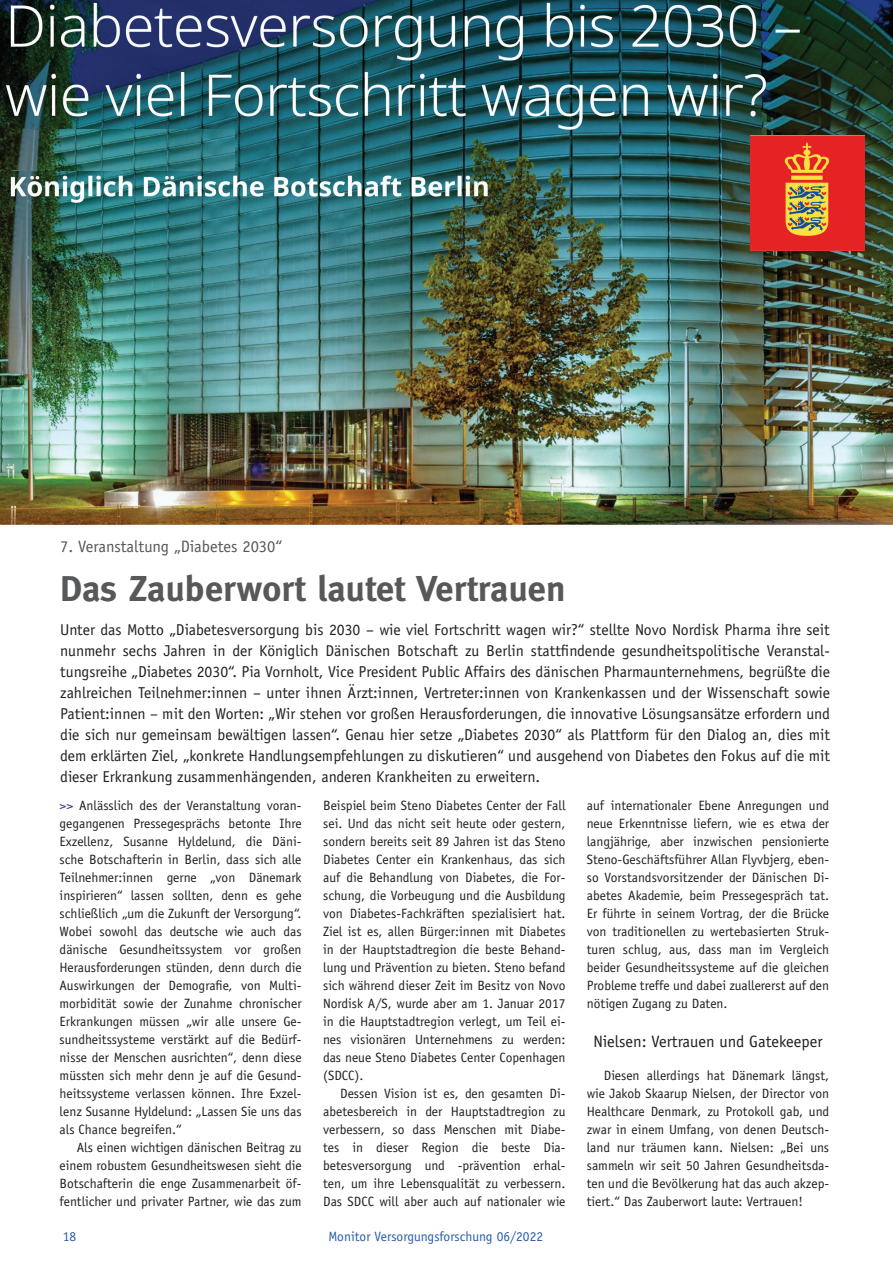
<style>
.page{position:relative;width:893px;height:1263px;background:#fff}
.page>*{position:absolute;margin:0;border:0;box-sizing:border-box;transform-origin:0 0}
.t1{font:700 36px "Meta";color:#57585a}
.t2{font:16.5px "Officina Sans";color:#231f20}
.t3{font:16.5px "Officina Sans";color:#57585a}
.t4{font:15.75px/21px "Officina Sans";color:#231f20;text-align:justify}
.t5{font:13.5px/18px "Officina Sans";color:#231f20;text-align:justify}
.t6{font:13.5px "Officina Sans";color:#275caa}
.s1{color:#323f99}
</style>
<div class="page">
<img style="left:0;top:0;width:893px;height:525px">
<img style="left:47px;top:129px;width:187px;height:42px">
<img style="left:0;top:127px;width:47px;height:45px">
<img style="left:750px;top:135px;width:114px;height:115px">
<p class="t3" style="left:60px;top:537px;width:223px">7. Veranstaltung „Diabetes 2030“</p>
<h1 class="t1" style="left:60px;top:568px;width:507px">Das Zauberwort lautet Vertrauen</h1>
<p class="t4" style="left:60px;top:619px;width:771px">Unter das Motto „Diabetesversorgung bis 2030 – wie viel Fortschritt wagen wir?“ stellte Novo Nordisk Pharma ihre seit nunmehr sechs Jahren in der Königlich Dänischen Botschaft zu Berlin stattfindende gesundheitspolitische Veranstal&shy;tungsreihe „Diabetes 2030“. Pia Vornholt, Vice President Public Affairs des dänischen Pharmaunternehmens, begrüßte die zahlreichen Teilnehmer:innen – unter ihnen Ärzt:innen, Vertreter:innen von Krankenkassen und der Wissenschaft sowie Patient:innen – mit den Worten: „Wir stehen vor großen Herausforderungen, die innovative Lösungsansätze erfordern und die sich nur gemeinsam bewältigen lassen“. Genau hier setze „Diabetes 2030“ als Plattform für den Dialog an, dies mit dem erklärten Ziel, „konkrete Handlungsempfehlungen zu diskutieren“ und ausgehend von Diabetes den Fokus auf die mit dieser Erkrankung zusammenhängenden, anderen Krankheiten zu erweitern.</p>
<p class="t5" style="left:60px;top:796px;width:243px"><span class="s1">&gt;&gt;</span> Anlässlich des der Veranstaltung voran&shy;gegangenen Pressegesprächs betonte Ihre Exzellenz, Susanne Hyldelund, die Däni&shy;sche Botschafterin in Berlin, dass sich alle Teilnehmer:innen gerne „von Dänemark inspirieren“ lassen sollten, denn es gehe schließlich „um die Zukunft der Versorgung“.<br>Wobei sowohl das deutsche wie auch das dänische Gesundheitssystem vor großen Herausforderungen stünden, denn durch die Auswirkungen der Demografie, von Multi&shy;morbidität sowie der Zunahme chronischer Erkrankungen müssen „wir alle unsere Ge&shy;sundheitssysteme verstärkt auf die Bedürf&shy;nisse der Menschen ausrichten“, denn diese müssten sich mehr denn je auf die Gesund&shy;heitssysteme verlassen können. Ihre Exzel&shy;lenz Susanne Hyldelund: „Lassen Sie uns das als Chance begreifen.“</p>
<p class="t5" style="left:60px;top:1138px;width:243px;text-indent:17px">Als einen wichtigen dänischen Beitrag zu einem robustem Gesundheitswesen sieht die Botschafterin die enge Zusammenarbeit öf&shy;fentlicher und privater Partner, wie das zum</p>
<p class="t5" style="left:323px;top:796px;width:244px">Beispiel beim Steno Diabetes Center der Fall sei. Und das nicht seit heute oder gestern, sondern bereits seit 89 Jahren ist das Steno Diabetes Center ein Krankenhaus, das sich auf die Behandlung von Diabetes, die For&shy;schung, die Vorbeugung und die Ausbildung von Diabetes-Fachkräften spezialisiert hat.<br>Ziel ist es, allen Bürger:innen mit Diabetes in der Hauptstadtregion die beste Behand&shy;lung und Prävention zu bieten. Steno befand sich während dieser Zeit im Besitz von Novo Nordisk A/S, wurde aber am 1. Januar 2017 in die Hauptstadtregion verlegt, um Teil ei&shy;nes visionären Unternehmens zu werden: das neue Steno Diabetes Center Copenhagen (SDCC).</p>
<p class="t5" style="left:323px;top:1084px;width:244px;text-indent:17px">Dessen Vision ist es, den gesamten Di&shy;abetesbereich in der Hauptstadtregion zu verbessern, so dass Menschen mit Diabe&shy;tes in dieser Region die beste Dia&shy;betesversorgung und -prävention erhal&shy;ten, um ihre Lebensqualität zu verbessern.<br>Das SDCC will aber auch auf nationaler wie</p>
<p class="t6" style="left:63px;top:1228px;width:15px">18</p>
<p class="t6" style="left:329px;top:1228px;width:216px">Monitor Versorgungsforschung 06/2022</p>
<p class="t5" style="left:587px;top:796px;width:244px">auf internationaler Ebene Anregungen und neue Erkenntnisse liefern, wie es etwa der langjährige, aber inzwischen pensionierte Steno-Geschäftsführer Allan Flyvbjerg, eben&shy;so Vorstandsvorsitzender der Dänischen Di&shy;abetes Akademie, beim Pressegespräch tat.<br>Er führte in seinem Vortrag, der die Brücke von traditionellen zu wertebasierten Struk&shy;turen schlug, aus, dass man im Vergleich beider Gesundheitssysteme auf die gleichen Probleme treffe und dabei zuallererst auf den nötigen Zugang zu Daten.</p>
<p class="t2" style="left:593px;top:1032px;width:231px">Nielsen: Vertrauen und Gatekeeper</p>
<p class="t5" style="left:587px;top:1066px;width:244px;text-indent:17px">Diesen allerdings hat Dänemark längst, wie Jakob Skaarup Nielsen, der Director von Healthcare Denmark, zu Protokoll gab, und zwar in einem Umfang, von denen Deutsch&shy;land nur träumen kann. Nielsen: „Bei uns sammeln wir seit 50 Jahren Gesundheitsda&shy;ten und die Bevölkerung hat das auch akzep&shy;tiert.“ Das Zauberwort laute: Vertrauen!</p>
</div>
